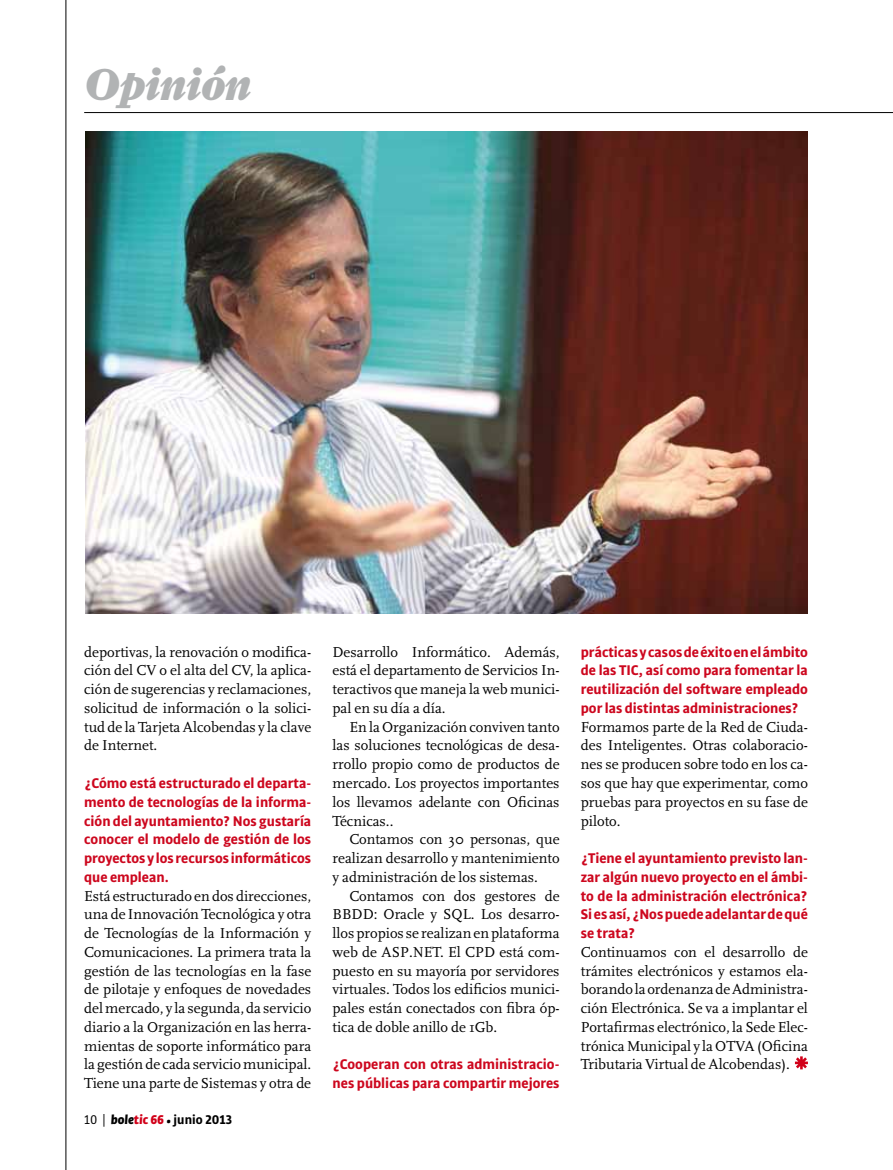
<style>
.page{position:relative;width:893px;height:1170px;background:#fff}
.page>*{position:absolute;margin:0;border:0;box-sizing:border-box;transform-origin:0 0}
.t1{font:italic 900 45px "Farnham Display";color:#b1b3b4}
.t2{font:15px/18.8px "Scala";color:#000;text-align:justify}
.t3{font:700 15px/18.8px "Bulo";color:#cd071e;text-align:justify}
.t4{font:700 13.5px "Bulo";color:#000}
.s1{font-weight:400}
.s2{font-family:"Benton Gothic";font-weight:400}
.s3{font-weight:900;font-style:italic}
.s4{font-weight:900;font-style:italic;color:#d10019}
</style>
<div class="page">
<hr style="left:84px;top:112px;width:809px;height:1px;background:#000">
<hr style="left:66px;top:0;width:1px;height:1169px;background:#000">
<svg style="left:795px;top:1056px;width:13px;height:13px"></svg>
<img style="left:85px;top:131px;width:723px;height:482px">
<h1 class="t1" style="left:85px;top:56px;width:168px">Opinión</h1>
<p class="t2" style="left:84px;top:642px;width:229px">deportivas, la renovación o modifica&shy;ción del CV o el alta del CV, la aplica&shy;ción de sugerencias y reclamaciones, solicitud de información o la solici&shy;tud de la Tarjeta Alcobendas y la clave de Internet.</p>
<p class="t3" style="left:84px;top:773px;width:229px">¿Cómo está estructurado el departa&shy;mento de tecnologías de la informa&shy;ción del ayuntamiento? Nos gustaría conocer el modelo de gestión de los proyectos y los recursos informáticos que emplean.</p>
<p class="t2" style="left:84px;top:886px;width:229px">Está estructurado en dos direcciones, una de Innovación Tecnológica y otra de Tecnologías de la Información y Comunicaciones. La primera trata la gestión de las tecnologías en la fase de pilotaje y enfoques de novedades del mercado, y la segunda, da servicio diario a la Organización en las herra&shy;mientas de soporte informático para la gestión de cada servicio municipal.<br>Tiene una parte de Sistemas y otra de</p>
<p class="t4" style="left:84px;top:1111px;width:150px"><span class="s1">10</span> <span class="s2">|</span> <span class="s3">bole</span><span class="s4">tic 66</span> <span class="s3">•</span> junio 2013</p>
<p class="t2" style="left:332px;top:642px;width:229px">Desarrollo Informático. Además, está el departamento de Servicios In&shy;teractivos que maneja la web munici&shy;pal en su día a día.</p>
<p class="t2" style="left:332px;top:717px;width:229px;text-indent:17px">En la Organización conviven tanto las soluciones tecnológicas de desa&shy;rrollo propio como de productos de mercado. Los proyectos importantes los llevamos adelante con Oficinas Técnicas..</p>
<p class="t2" style="left:332px;top:830px;width:229px;text-indent:17px">Contamos con 30 personas, que realizan desarrollo y mantenimiento y administración de los sistemas.</p>
<p class="t2" style="left:332px;top:886px;width:229px;text-indent:17px">Contamos con dos gestores de BBDD: Oracle y SQL. Los desarro&shy;llos propios se realizan en plataforma web de ASP.NET. El CPD está com&shy;puesto en su mayoría por servidores virtuales. Todos los edificios munici&shy;pales están conectados con fibra óp&shy;tica de doble anillo de 1Gb.</p>
<p class="t3" style="left:332px;top:1054px;width:229px">¿Cooperan con otras administracio&shy;nes públicas para compartir mejores</p>
<p class="t3" style="left:581px;top:642px;width:229px">prácticas y casos de éxito en el ámbito de las TIC, así como para fomentar la reutilización del software empleado por las distintas administraciones?</p>
<p class="t2" style="left:581px;top:717px;width:229px">Formamos parte de la Red de Ciuda&shy;des Inteligentes. Otras colaboracio&shy;nes se producen sobre todo en los ca&shy;sos que hay que experimentar, como pruebas para proyectos en su fase de piloto.</p>
<p class="t3" style="left:581px;top:848px;width:229px">¿Tiene el ayuntamiento previsto lan&shy;zar algún nuevo proyecto en el ámbi&shy;to de la administración electrónica?<br>Si es así, ¿Nos puede adelantar de qué se trata?</p>
<p class="t2" style="left:581px;top:942px;width:229px">Continuamos con el desarrollo de trámites electrónicos y estamos ela&shy;borando la ordenanza de Administra&shy;ción Electrónica. Se va a implantar el Portafirmas electrónico, la Sede Elec&shy;trónica Municipal y la OTVA (Oficina Tributaria Virtual de Alcobendas).</p>
</div>
